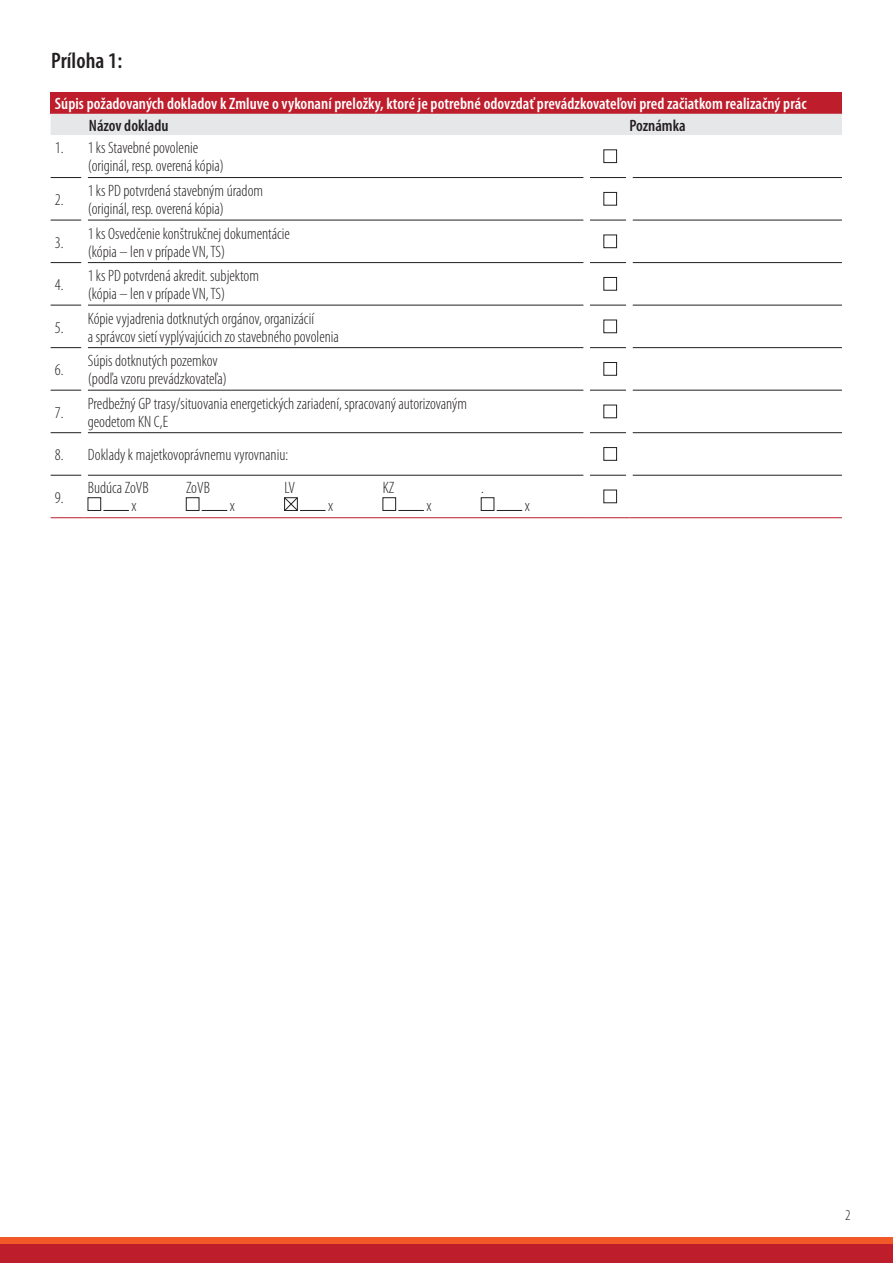
<style>
.page{position:relative;width:893px;height:1263px;background:#fff}
.page>*{position:absolute;margin:0;border:0;box-sizing:border-box;transform-origin:0 0}
.t1{font:600 condensed 22.5px "Myriad Pro";letter-spacing:.005em;color:#231f20}
.t2{font:300 condensed 16.5px/18px "Myriad Pro";color:#231f20}
.t3{font:600 condensed 16.5px "Myriad Pro";letter-spacing:.005em;color:#fff}
.t4{font:600 condensed 16.5px "Myriad Pro";color:#231f20}
.t5{font:300 condensed 15px "Myriad Pro";color:#231f20}
</style>
<div class="page">
<div style="left:0;top:1244px;width:893px;height:19px;background:#be1d2c"></div>
<div style="left:0;top:1237px;width:893px;height:7px;background:#f15929"></div>
<div style="left:51px;top:92px;width:791px;height:22px;background:#be1d2c"></div>
<div style="left:51px;top:114px;width:791px;height:21px;background:#e6e7e9"></div>
<hr style="left:51px;top:177px;width:30px;height:1px;background:#231f20">
<hr style="left:88px;top:177px;width:496px;height:1px;background:#231f20">
<hr style="left:590px;top:177px;width:36px;height:1px;background:#231f20">
<hr style="left:632px;top:177px;width:210px;height:1px;background:#231f20">
<hr style="left:51px;top:220px;width:30px;height:1px;background:#231f20">
<hr style="left:88px;top:220px;width:496px;height:1px;background:#231f20">
<hr style="left:590px;top:220px;width:36px;height:1px;background:#231f20">
<hr style="left:632px;top:220px;width:210px;height:1px;background:#231f20">
<hr style="left:51px;top:262px;width:30px;height:1px;background:#231f20">
<hr style="left:88px;top:262px;width:496px;height:1px;background:#231f20">
<hr style="left:590px;top:262px;width:36px;height:1px;background:#231f20">
<hr style="left:632px;top:262px;width:210px;height:1px;background:#231f20">
<hr style="left:51px;top:305px;width:30px;height:1px;background:#231f20">
<hr style="left:88px;top:305px;width:496px;height:1px;background:#231f20">
<hr style="left:590px;top:305px;width:36px;height:1px;background:#231f20">
<hr style="left:632px;top:305px;width:210px;height:1px;background:#231f20">
<hr style="left:51px;top:347px;width:30px;height:1px;background:#231f20">
<hr style="left:88px;top:347px;width:496px;height:1px;background:#231f20">
<hr style="left:590px;top:347px;width:36px;height:1px;background:#231f20">
<hr style="left:632px;top:347px;width:210px;height:1px;background:#231f20">
<hr style="left:51px;top:390px;width:30px;height:1px;background:#231f20">
<hr style="left:88px;top:390px;width:496px;height:1px;background:#231f20">
<hr style="left:590px;top:390px;width:36px;height:1px;background:#231f20">
<hr style="left:632px;top:390px;width:210px;height:1px;background:#231f20">
<hr style="left:51px;top:432px;width:30px;height:1px;background:#231f20">
<hr style="left:88px;top:432px;width:496px;height:1px;background:#231f20">
<hr style="left:590px;top:432px;width:36px;height:1px;background:#231f20">
<hr style="left:632px;top:432px;width:210px;height:1px;background:#231f20">
<hr style="left:51px;top:475px;width:30px;height:1px;background:#231f20">
<hr style="left:88px;top:475px;width:496px;height:1px;background:#231f20">
<hr style="left:590px;top:475px;width:36px;height:1px;background:#231f20">
<hr style="left:632px;top:475px;width:210px;height:1px;background:#231f20">
<hr style="left:51px;top:517px;width:34px;height:1px;background:#be1d2c">
<hr style="left:85px;top:517px;width:502px;height:1px;background:#be1d2c">
<hr style="left:587px;top:517px;width:42px;height:1px;background:#be1d2c">
<hr style="left:629px;top:517px;width:213px;height:1px;background:#be1d2c">
<div style="left:604px;top:150px;width:13px;height:13px;border:1px solid #231f20"></div>
<div style="left:604px;top:192px;width:13px;height:13px;border:1px solid #231f20"></div>
<div style="left:604px;top:235px;width:13px;height:13px;border:1px solid #231f20"></div>
<div style="left:604px;top:277px;width:13px;height:13px;border:1px solid #231f20"></div>
<div style="left:604px;top:320px;width:13px;height:13px;border:1px solid #231f20"></div>
<div style="left:604px;top:362px;width:13px;height:13px;border:1px solid #231f20"></div>
<div style="left:604px;top:405px;width:13px;height:13px;border:1px solid #231f20"></div>
<div style="left:604px;top:447px;width:13px;height:13px;border:1px solid #231f20"></div>
<div style="left:88px;top:498px;width:13px;height:13px;border:1px solid #231f20"></div>
<svg style="left:103px;top:510px;width:26px;height:1px"></svg>
<div style="left:186px;top:498px;width:13px;height:13px;border:1px solid #231f20"></div>
<svg style="left:202px;top:510px;width:25px;height:1px"></svg>
<svg style="left:284px;top:497px;width:42px;height:14px"></svg>
<div style="left:383px;top:498px;width:13px;height:13px;border:1px solid #231f20"></div>
<svg style="left:398px;top:510px;width:26px;height:1px"></svg>
<div style="left:481px;top:498px;width:13px;height:13px;border:1px solid #231f20"></div>
<svg style="left:497px;top:510px;width:25px;height:1px"></svg>
<div style="left:604px;top:490px;width:13px;height:13px;border:1px solid #231f20"></div>
<h1 class="t1" style="left:51px;top:47px;width:73px">Príloha 1:</h1>
<p class="t3" style="left:55px;top:94px;width:753px">Súpis požadovaných dokladov k Zmluve o vykonaní preložky, ktoré je potrebné odovzdať prevádzkovateľovi pred začiatkom realizačný prác</p>
<p class="t4" style="left:89px;top:115px;width:81px">Názov dokladu</p>
<p class="t4" style="left:629px;top:115px;width:58px">Poznámka</p>
<p class="t2" style="left:88px;top:139px;width:138px;text-indent:-33px">1. 1ks Stavebné povolenie (originál, resp. overená kópia)</p>
<p class="t2" style="left:55px;top:190px;width:10px">2.</p>
<p class="t2" style="left:88px;top:181px;width:177px">1ks PD potvrdená stavebným úradom (originál, resp. overená kópia)</p>
<p class="t2" style="left:55px;top:233px;width:10px">3.</p>
<p class="t2" style="left:88px;top:224px;width:204px">1ks Osvedčenie konštrukčnej dokumentácie (kópia – len v prípade VN, TS)</p>
<p class="t2" style="left:55px;top:275px;width:10px">4.</p>
<p class="t2" style="left:88px;top:266px;width:173px">1ks PD potvrdená akredit. subjektom (kópia – len v prípade VN, TS)</p>
<p class="t2" style="left:55px;top:318px;width:10px">5.</p>
<p class="t2" style="left:88px;top:309px;width:253px">Kópie vyjadrenia dotknutých orgánov, organizácií<br>a správcov sietí vyplývajúcich zo stavebného povolenia</p>
<p class="t2" style="left:55px;top:361px;width:10px">6.</p>
<p class="t2" style="left:88px;top:352px;width:141px">Súpis dotknutých pozemkov (podľa vzoru prevádzkovateľa)</p>
<p class="t2" style="left:55px;top:403px;width:10px">7.</p>
<p class="t2" style="left:88px;top:394px;width:381px">Predbežný GP trasy/situovania energetických zariadení, spracovaný autorizovaným geodetom KN C,E</p>
<p class="t2" style="left:55px;top:446px;width:235px">8. Doklady k majetkovoprávnemu vyrovnaniu:</p>
<p class="t2" style="left:55px;top:488px;width:10px">9.</p>
<p class="t2" style="left:131px;top:478px;width:19px;text-indent:-44px">Budúca ZoVB x</p>
<p class="t2" style="left:186px;top:478px;width:25px">ZoVB</p>
<p class="t2" style="left:284px;top:478px;width:12px">LV</p>
<p class="t2" style="left:383px;top:478px;width:13px">KZ</p>
<p class="t2" style="left:481px;top:478px;width:4px">.</p>
<p class="t2" style="left:230px;top:496px;width:7px">x</p>
<p class="t2" style="left:328px;top:496px;width:7px">x</p>
<p class="t2" style="left:426px;top:496px;width:7px">x</p>
<p class="t2" style="left:525px;top:496px;width:7px">x</p>
<p class="t5" style="left:845px;top:1206px;width:7px">2</p>
</div>
